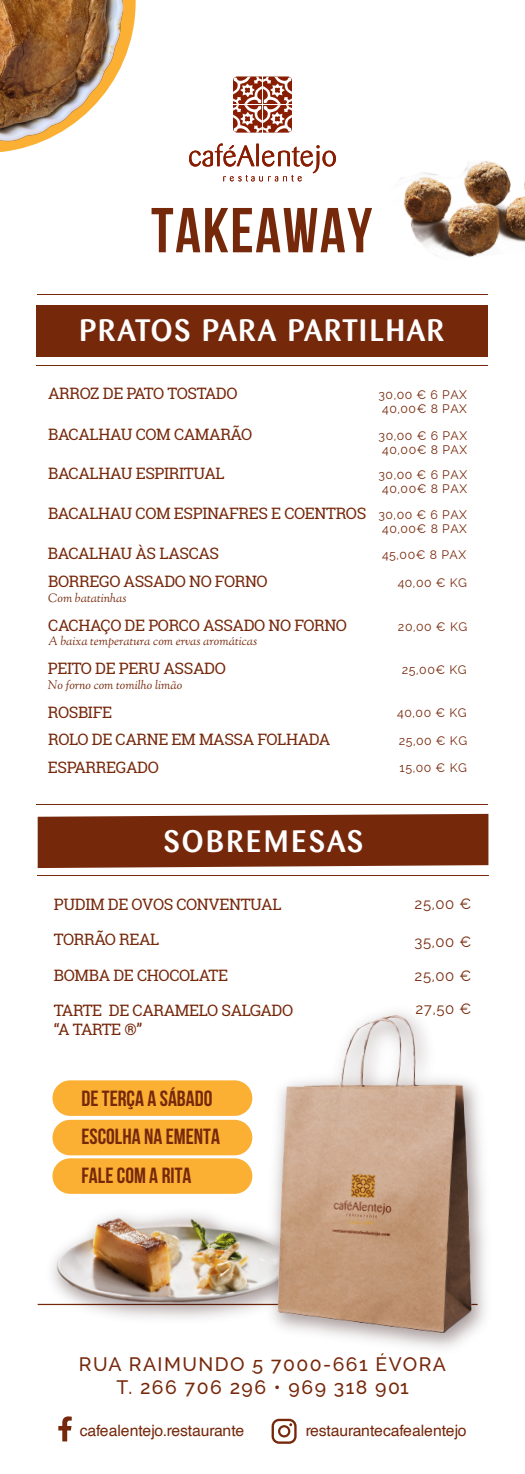
<style>
.page{position:relative;width:525px;height:1474px;background:#fff}
.page>*{position:absolute;margin:0;border:0;box-sizing:border-box;transform-origin:0 0}
.t1{font:700 63.35px "Bebas Neue";letter-spacing:.025em;color:#76280b}
.t2{font:500 30.62px "Barmeno";letter-spacing:.05em;color:#fff}
.t3{font:500 30.62px "Barmeno";letter-spacing:.08em;color:#fff}
.t4{font:700 21.88px/38.3px "Bebas Neue";color:#76280b}
.t5{font:500 19.43px/23.3px "Raleway";letter-spacing:.075em;color:#76280b;text-align:center}
.t6{font:15.75px/18.9px "Roboto Slab";letter-spacing:-.025em;color:#76280b}
.t7{font:15.75px "Helvetica";letter-spacing:-.005em;color:#76280b}
.t8{font:14.88px "Raleway";letter-spacing:.045em;color:#76280b}
.t9{font:12.25px/14px "Raleway";letter-spacing:.045em;color:#76280b;text-align:center}
.t10{font:italic 12.25px "OFL Goudy St M";color:#76280b}
</style>
<div class="page">
<svg style="left:38px;top:813px;width:450px;height:55px;background:#7f361b"></svg>
<img style="left:400px;top:161px;width:125px;height:96px">
<hr style="left:37px;top:365px;width:451px;height:1px;background:#76280b">
<hr style="left:37px;top:294px;width:451px;height:1px;background:#76280b">
<hr style="left:37px;top:803px;width:451px;height:1px;background:#76280b">
<hr style="left:38px;top:874px;width:451px;height:1px;background:#76280b">
<div style="left:37px;top:305px;width:451px;height:52px;background:#76280b"></div>
<img style="left:50px;top:1144px;width:154px;height:175px">
<div style="left:52px;top:1080px;width:200px;height:35px;background:#fbb034;border-radius:18px"></div>
<div style="left:52px;top:1119px;width:200px;height:36px;background:#fbb034;border-radius:18px"></div>
<div style="left:52px;top:1158px;width:200px;height:35px;background:#fbb034;border-radius:18px"></div>
<img style="left:204px;top:1012px;width:282px;height:336px">
<svg style="left:128px;top:0;width:8px;height:49px"></svg>
<img style="left:0;top:0;width:128px;height:152px">
<svg style="left:233px;top:77px;width:59px;height:55px"></svg>
<svg style="left:189px;top:143px;width:147px;height:38px"></svg>
<svg style="left:271px;top:1418px;width:25px;height:25px"></svg>
<svg style="left:58px;top:1416px;width:14px;height:25px"></svg>
<h1 class="t1" style="left:151px;top:196px;width:223px">TAKEAWAY</h1>
<h2 class="t2" style="left:75px;top:309px;width:366px">PRATOS PARA PARTILHAR</h2>
<h2 class="t2" style="left:79px;top:312px;width:366px">PRATOS PARA PARTILHAR</h2>
<p class="t6" style="left:48px;top:384px;width:191px">ARROZ DE PATO TOSTADO</p>
<p class="t9" style="left:378px;top:388px;width:90px">30,00 € 6 PAX<br>40,00€ 8 PAX</p>
<p class="t6" style="left:48px;top:424px;width:206px">BACALHAU COM CAMARÃO</p>
<p class="t9" style="left:378px;top:428px;width:90px">30,00 € 6 PAX<br>40,00€ 8 PAX</p>
<p class="t9" style="left:378px;top:468px;width:90px">30,00 € 6 PAX<br>40,00€ 8 PAX</p>
<p class="t6" style="left:48px;top:464px;width:178px">BACALHAU ESPIRITUAL</p>
<p class="t6" style="left:48px;top:503px;width:320px">BACALHAU COM ESPINAFRES E COENTROS</p>
<p class="t9" style="left:378px;top:507px;width:90px">30,00 € 6 PAX<br>40,00€ 8 PAX</p>
<p class="t6" style="left:48px;top:543px;width:173px">BACALHAU ÀS LASCAS</p>
<p class="t9" style="left:382px;top:547px;width:85px">45,00€ 8 PAX</p>
<p class="t6" style="left:48px;top:571px;width:221px">BORREGO ASSADO NO FORNO</p>
<p class="t10" style="left:48px;top:590px;width:80px">Com batatinhas</p>
<p class="t9" style="left:397px;top:575px;width:71px">40,00 € KG</p>
<p class="t6" style="left:48px;top:615px;width:300px">CACHAÇO DE PORCO ASSADO NO FORNO</p>
<p class="t9" style="left:398px;top:619px;width:71px">20,00 € KG</p>
<p class="t10" style="left:48px;top:633px;width:210px">A baixa temperatura com ervas aromáticas</p>
<p class="t6" style="left:48px;top:658px;width:179px">PEITO DE PERU ASSADO</p>
<p class="t10" style="left:48px;top:677px;width:136px">No forno com tomilho limão</p>
<p class="t9" style="left:402px;top:662px;width:66px">25,00€ KG</p>
<p class="t6" style="left:48px;top:702px;width:66px">ROSBIFE</p>
<p class="t9" style="left:397px;top:706px;width:71px">40,00 € KG</p>
<p class="t6" style="left:48px;top:730px;width:283px">ROLO DE CARNE EM MASSA FOLHADA</p>
<p class="t9" style="left:398px;top:733px;width:70px">25,00 € KG</p>
<p class="t6" style="left:48px;top:757px;width:112px">ESPARREGADO</p>
<p class="t9" style="left:399px;top:760px;width:69px">15,00 € KG</p>
<h2 class="t3" style="left:163px;top:823px;width:202px">SOBREMESAS</h2>
<p class="t6" style="left:54px;top:894px;width:229px">PUDIM DE OVOS CONVENTUAL</p>
<p class="t8" style="left:414px;top:895px;width:58px">25,00 €</p>
<p class="t6" style="left:54px;top:929px;width:107px">TORRÃO REAL</p>
<p class="t8" style="left:414px;top:933px;width:58px">35,00 €</p>
<p class="t6" style="left:54px;top:965px;width:176px">BOMBA DE CHOCOLATE</p>
<p class="t8" style="left:414px;top:967px;width:58px">25,00 €</p>
<p class="t6" style="left:54px;top:1001px;width:241px">TARTE DE CARAMELO SALGADO “A TARTE ®”</p>
<p class="t8" style="left:415px;top:999px;width:57px">27,50 €</p>
<h3 class="t4" style="left:81px;top:1079px;width:140px">DE TERÇA A SÁBADO<br>ESCOLHA NA EMENTA<br>FALE COM A RITA</h3>
<p class="t5" style="left:79px;top:1352px;width:368px">RUA RAIMUNDO 5 7000-661 ÉVORA<br>T. 266 706 296 • 969 318 901</p>
<p class="t7" style="left:80px;top:1418px;width:166px">cafealentejo.restaurante</p>
<p class="t7" style="left:305px;top:1418px;width:162px">restaurantecafealentejo</p>
</div>
